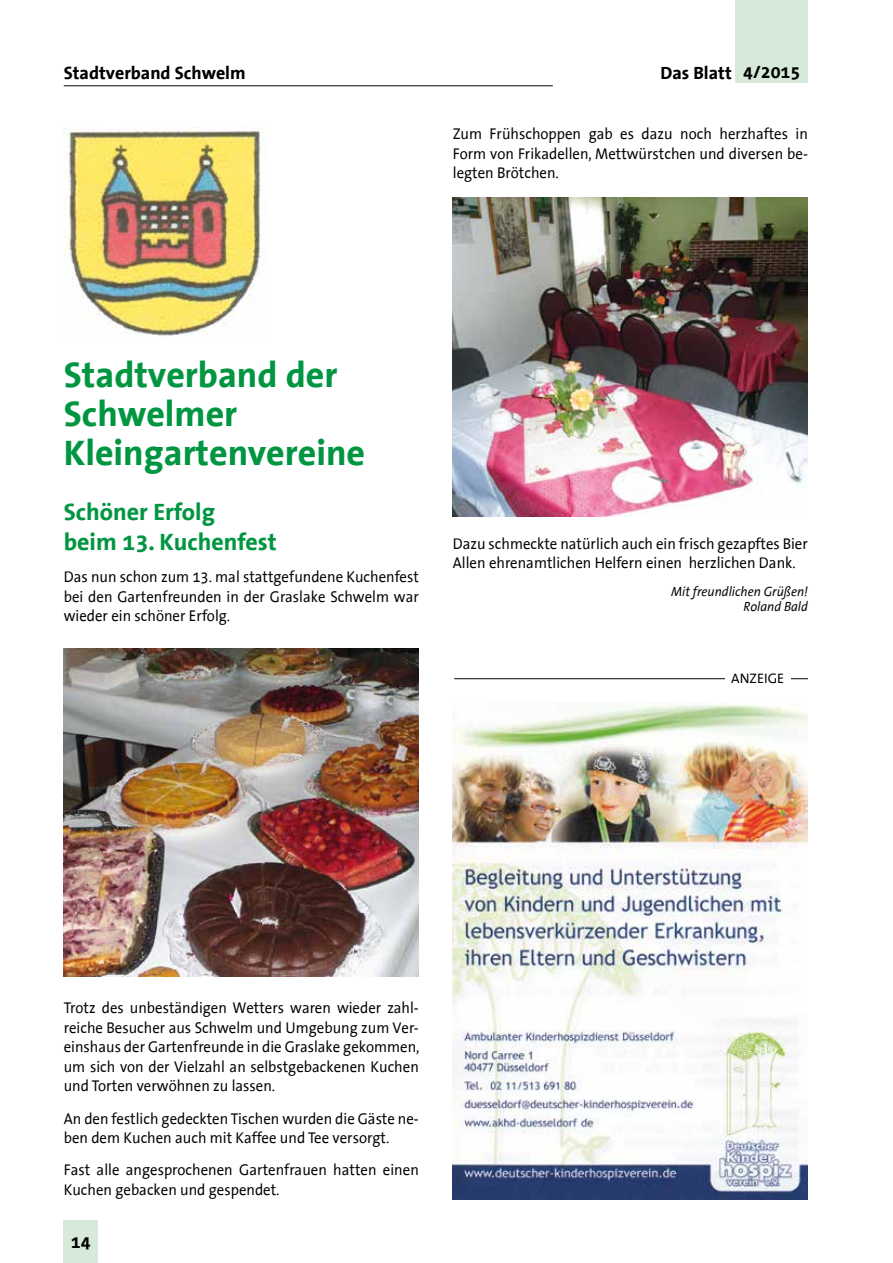
<style>
.page{position:relative;width:893px;height:1263px;background:#fff}
.page>*{position:absolute;margin:0;border:0;box-sizing:border-box;transform-origin:0 0}
.t1{font:700 36px/39px "The Sans Office";color:#009641}
.t2{font:700 24px/30px "The Sans Office";color:#009641}
.t3{font:700 18px "The Sans Office";color:#000}
.t4{font:15.75px/19.5px "The Sans Office";color:#000;text-align:justify;scale:.94 1}
.t5{font:13.8px "The Sans Office";color:#000}
.t6{font:italic 13.5px/15px "The Sans Office";color:#000;text-align:right;scale:.94 1}
</style>
<div class="page">
<div style="left:736px;top:0;width:72px;height:83px;background:#d7ead9"></div>
<div style="left:64px;top:1220px;width:34px;height:43px;background:#d7ead9"></div>
<hr style="left:64px;top:85px;width:489px;height:1px;background:#000">
<img style="left:64px;top:649px;width:355px;height:327px">
<img style="left:453px;top:197px;width:355px;height:319px">
<img style="left:64px;top:128px;width:203px;height:208px">
<img style="left:453px;top:702px;width:355px;height:497px">
<hr style="left:454px;top:678px;width:354px;height:1px;background:#000">
<div style="left:725px;top:673px;width:65px;height:14px;background:#fff"></div>
<p class="t3" style="left:64px;top:63px;width:183px">Stadtverband Schwelm</p>
<p class="t3" style="left:661px;top:63px;width:141px">Das Blatt 4/2015</p>
<p class="t4" style="left:453px;top:125px;width:379px">Zum Frühschoppen gab es dazu noch herzhaftes in Form von Frikadellen, Mettwürstchen und diversen be&shy;legten Brötchen.</p>
<h1 class="t1" style="left:64px;top:356px;width:303px">Stadtverband der<br>Schwelmer<br>Kleingartenvereine</h1>
<h2 class="t2" style="left:64px;top:498px;width:215px">Schöner Erfolg<br>beim 13. Kuchenfest</h2>
<p class="t4" style="left:64px;top:568px;width:379px">Das nun schon zum 13. mal stattgefundene Kuchenfest bei den Gartenfreunden in der Graslake Schwelm war wieder ein schöner Erfolg.</p>
<p class="t4" style="left:453px;top:534px;width:379px">Dazu schmeckte natürlich auch ein frisch gezapftes Bier<br>Allen ehrenamtlichen Helfern einen herzlichen Dank.</p>
<p class="t6" style="left:671px;top:585px;width:147px">Mit freundlichen Grüßen!<br>Roland Bald</p>
<p class="t5" style="left:731px;top:671px;width:54px">ANZEIGE</p>
<p class="t4" style="left:64px;top:999px;width:380px">Trotz des unbeständigen Wetters waren wieder zahl&shy;reiche Besucher aus Schwelm und Umgebung zum Ver&shy;einshaus der Gartenfreunde in die Graslake gekommen, um sich von der Vielzahl an selbstgebackenen Kuchen und Torten verwöhnen zu lassen.</p>
<p class="t4" style="left:64px;top:1109px;width:379px">An den festlich gedeckten Tischen wurden die Gäste ne&shy;ben dem Kuchen auch mit Kaffee und Tee versorgt.</p>
<p class="t4" style="left:64px;top:1161px;width:379px">Fast alle angesprochenen Gartenfrauen hatten einen<br>Kuchen gebacken und gespendet.</p>
<p class="t3" style="left:71px;top:1233px;width:21px">14</p>
</div>
